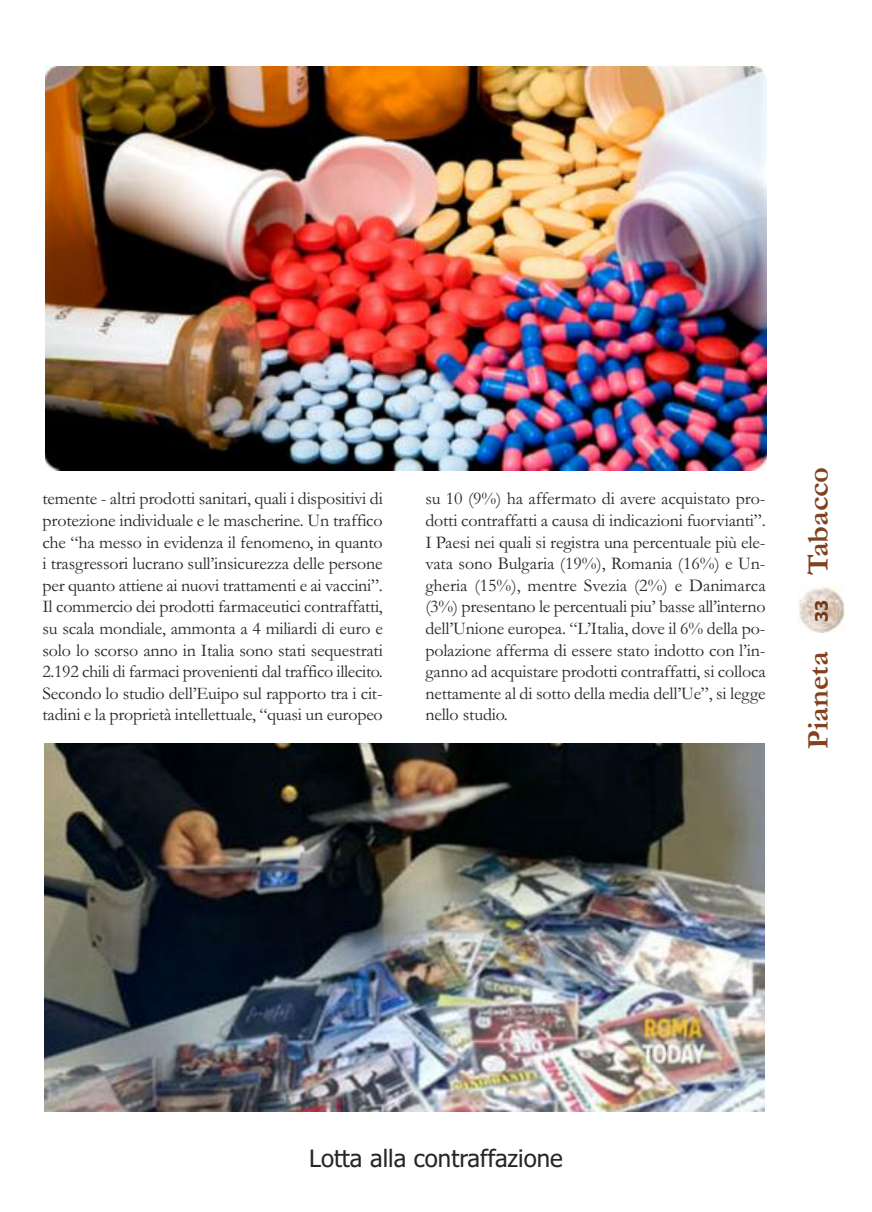
<style>
.page{position:relative;width:872px;height:1212px;background:#fff}
.page>*{position:absolute;margin:0;border:0;box-sizing:border-box;transform-origin:0 0}
.t1{font:700 30.6px "Garamond";color:#81421e}
.t2{font:24px "Tahoma";color:#272627}
.t3{font:18px/21.6px "Garamond";letter-spacing:-.01em;color:#272627;text-align:justify}
.t4{font:700 17.25px "Tahoma";color:#713b17}
</style>
<div class="page">
<img style="left:798px;top:586px;width:46px;height:46px">
<img style="left:45px;top:66px;width:721px;height:405px">
<img style="left:44px;top:743px;width:720px;height:368px">
<p class="t3" style="left:43px;top:487px;width:342px">temente - altri prodotti sanitari, quali i dispositivi di protezione individuale e le mascherine. Un traffico che “ha messo in evidenza il fenomeno, in quanto i trasgressori lucrano sull’insicurezza delle persone per quanto attiene ai nuovi trattamenti e ai vaccini”.<br>Il commercio dei prodotti farmaceutici contraffatti, su scala mondiale, ammonta a 4 miliardi di euro e solo lo scorso anno in Italia sono stati sequestrati 2.192 chili di farmaci provenienti dal traffico illecito.<br>Secondo lo studio dell’Euipo sul rapporto tra i cit&shy;tadini e la proprietà intellettuale, “quasi un europeo</p>
<p class="t3" style="left:425px;top:487px;width:342px">su 10 (9%) ha affermato di avere acquistato pro&shy;dotti contraffatti a causa di indicazioni fuorvianti”.<br>I Paesi nei quali si registra una percentuale più ele&shy;vata sono Bulgaria (19%), Romania (16%) e Un&shy;gheria (15%), mentre Svezia (2%) e Danimarca (3%) presentano le percentuali piu’ basse all’interno dell’Unione europea. “L’Italia, dove il 6% della po&shy;polazione afferma di essere stato indotto con l’in&shy;ganno ad acquistare prodotti contraffatti, si colloca nettamente al di sotto della media dell’Ue”, si legge nello studio.</p>
<h1 class="t1" style="left:799px;top:575px;width:110px;rotate:-90deg">Tabacco</h1>
<p class="t4" style="left:811px;top:622px;width:24px;rotate:-90deg">33</p>
<h1 class="t1" style="left:799px;top:749px;width:99px;rotate:-90deg">Pianeta</h1>
<h2 class="t2" style="left:309px;top:1144px;width:255px">Lotta alla contraffazione</h2>
</div>
